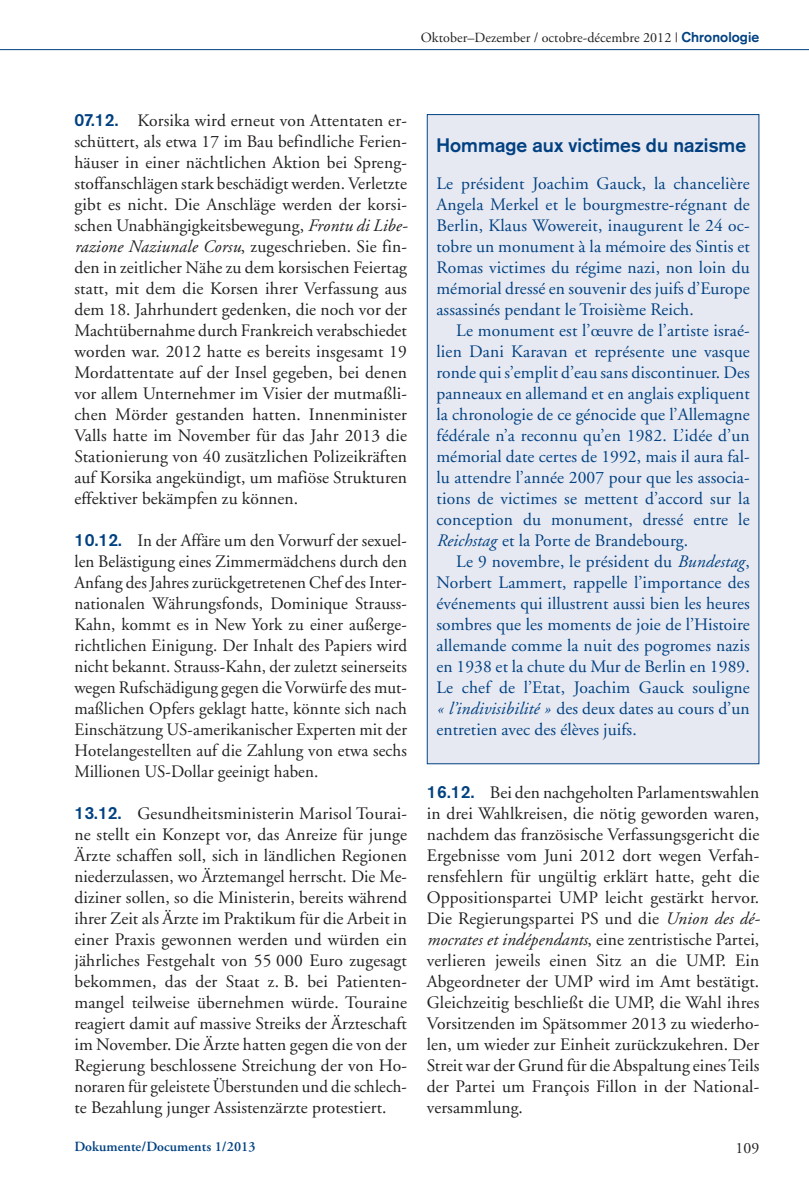
<style>
.page{position:relative;width:809px;height:1191px;background:#fff}
.page>*{position:absolute;margin:0;border:0;box-sizing:border-box;transform-origin:0 0}
.t1{font:700 19.25px "Akzidenz Grotesk";letter-spacing:.005em;color:#014181}
.t2{font:17.5px/21px "Adobe Garamond";letter-spacing:.005em;color:#231f20;text-align:justify}
.t3{font:17.5px/21px "Adobe Garamond";letter-spacing:.005em;color:#014181;text-align:justify}
.t4{font:15.75px "Adobe Garamond";color:#231f20}
.t5{font:14px "Adobe Garamond";letter-spacing:.005em;color:#231f20}
.t6{font:600 14px "Adobe Garamond";letter-spacing:.005em;color:#014181}
.s1{font-family:"Akzidenz Grotesk";font-weight:700;color:#014181}
.s2{font-family:"Akzidenz Grotesk BE";font-weight:500;color:#014181}
.s3{font-style:italic}
</style>
<div class="page">
<hr style="left:0;top:49px;width:809px;height:1px;background:#014181">
<div style="left:427px;top:115px;width:331px;height:648px;background:#e7e9f2"></div>
<p class="t5" style="left:421px;top:32px;width:340px">Oktober–Dezember / octobre-décembre 2012 | <span class="s1">Chronologie</span></p>
<p class="t2" style="left:74px;top:111px;width:335px"><span class="s2">07.12.</span> Korsika wird erneut von Attentaten er&shy;schüttert, als etwa 17 im Bau befindliche Ferien&shy;häuser in einer nächtlichen Aktion bei Spreng&shy;stoffanschlägen stark beschädigt werden. Verletzte gibt es nicht. Die Anschläge werden der korsi&shy;schen Unabhängigkeitsbewegung, <span class="s3">Frontu di Libe&shy;razione Naziunale Corsu</span>, zugeschrieben. Sie fin&shy;den in zeitlicher Nähe zu dem korsischen Feiertag statt, mit dem die Korsen ihrer Verfassung aus dem 18. Jahrhundert gedenken, die noch vor der Machtübernahme durch Frankreich verabschiedet worden war. 2012 hatte es bereits insgesamt 19<br>Mordattentate auf der Insel gegeben, bei denen vor allem Unternehmer im Visier der mutmaßli&shy;chen Mörder gestanden hatten. Innenminister Valls hatte im November für das Jahr 2013 die Stationierung von 40 zusätzlichen Polizeikräften auf Korsika angekündigt, um mafiöse Strukturen effektiver bekämpfen zu können.</p>
<p class="t2" style="left:74px;top:531px;width:334px"><span class="s2">10.12.</span> In der Affäre um den Vorwurf der sexuel&shy;len Belästigung eines Zimmermädchens durch den Anfang des Jahres zurückgetretenen Chef des Inter&shy;nationalen Währungsfonds, Dominique Strauss-Kahn, kommt es in New York zu einer außerge&shy;richtlichen Einigung. Der Inhalt des Papiers wird nicht bekannt. Strauss-Kahn, der zuletzt seinerseits wegen Rufschädigung gegen die Vorwürfe des mut&shy;maßlichen Opfers geklagt hatte, könnte sich nach Einschätzung US-amerikanischer Experten mit der Hotelangestellten auf die Zahlung von etwa sechs Millionen US-Dollar geeinigt haben.</p>
<p class="t2" style="left:74px;top:804px;width:334px"><span class="s2">13.12.</span> Gesundheitsministerin Marisol Tourai&shy;ne stellt ein Konzept vor, das Anreize für junge Ärzte schaffen soll, sich in ländlichen Regionen niederzulassen, wo Ärztemangel herrscht. Die Me&shy;diziner sollen, so die Ministerin, bereits während ihrer Zeit als Ärzte im Praktikum für die Arbeit in einer Praxis gewonnen werden und würden ein jährliches Festgehalt von 55 000 Euro zugesagt bekommen, das der Staat z. B. bei Patienten&shy;mangel teilweise übernehmen würde. Touraine reagiert damit auf massive Streiks der Ärzteschaft im November. Die Ärzte hatten gegen die von der Regierung beschlossene Streichung der von Ho&shy;noraren für geleistete Überstunden und die schlech&shy;te Bezahlung junger Assistenzärzte protestiert.</p>
<p class="t1" style="left:436px;top:139px;width:311px">Hommage aux victimes du nazisme</p>
<p class="t3" style="left:436px;top:174px;width:315px">Le président Joachim Gauck, la chancelière Angela Merkel et le bourgmestre-régnant de Berlin, Klaus Wowereit, inaugurent le 24 oc&shy;tobre un monument à la mémoire des Sintis et Romas victimes du régime nazi, non loin du mémorial dressé en souvenir des juifs d’Europe assassinés pendant le Troisième Reich.</p>
<p class="t3" style="left:436px;top:321px;width:315px;text-indent:20px">Le monument est l’œuvre de l’artiste israé&shy;lien Dani Karavan et représente une vasque ronde qui s’emplit d’eau sans discontinuer. Des panneaux en allemand et en anglais expliquent la chronologie de ce génocide que l’Allemagne fédérale n’a reconnu qu’en 1982. L’idée d’un mémorial date certes de 1992, mais il aura fal&shy;lu attendre l’année 2007 pour que les associa&shy;tions de victimes se mettent d’accord sur la conception du monument, dressé entre le <span class="s3">Reichstag</span> et la Porte de Brandebourg.</p>
<p class="t3" style="left:436px;top:552px;width:315px;text-indent:20px">Le 9 novembre, le président du <span class="s3">Bundestag</span>, Norbert Lammert, rappelle l’importance des événements qui illustrent aussi bien les heures sombres que les moments de joie de l’Histoire allemande comme la nuit des pogromes nazis en 1938 et la chute du Mur de Berlin en 1989.<br>Le chef de l’Etat, Joachim Gauck souligne <span class="s3">« l’indivisibilité »</span> des deux dates au cours d’un entretien avec des élèves juifs.</p>
<p class="t2" style="left:427px;top:783px;width:335px"><span class="s2">16.12.</span> Bei den nachgeholten Parlamentswahlen in drei Wahlkreisen, die nötig geworden waren, nachdem das französische Verfassungsgericht die Ergebnisse vom Juni 2012 dort wegen Verfah&shy;rensfehlern für ungültig erklärt hatte, geht die Oppositionspartei UMP leicht gestärkt hervor.<br>Die Regierungspartei PS und die <span class="s3">Union des dé&shy;mocrates et indépendants</span>, eine zentristische Partei, verlieren jeweils einen Sitz an die UMP. Ein Abgeordneter der UMP wird im Amt bestätigt.<br>Gleichzeitig beschließt die UMP, die Wahl ihres Vorsitzenden im Spätsommer 2013 zu wiederho&shy;len, um wieder zur Einheit zurückzukehren. Der Streit war der Grund für die Abspaltung einesTeils der Partei um François Fillon in der National&shy;versammlung.</p>
<p class="t6" style="left:74px;top:1140px;width:183px">Dokumente/Documents 1/2013</p>
<p class="t4" style="left:735px;top:1141px;width:25px">109</p>
</div>
